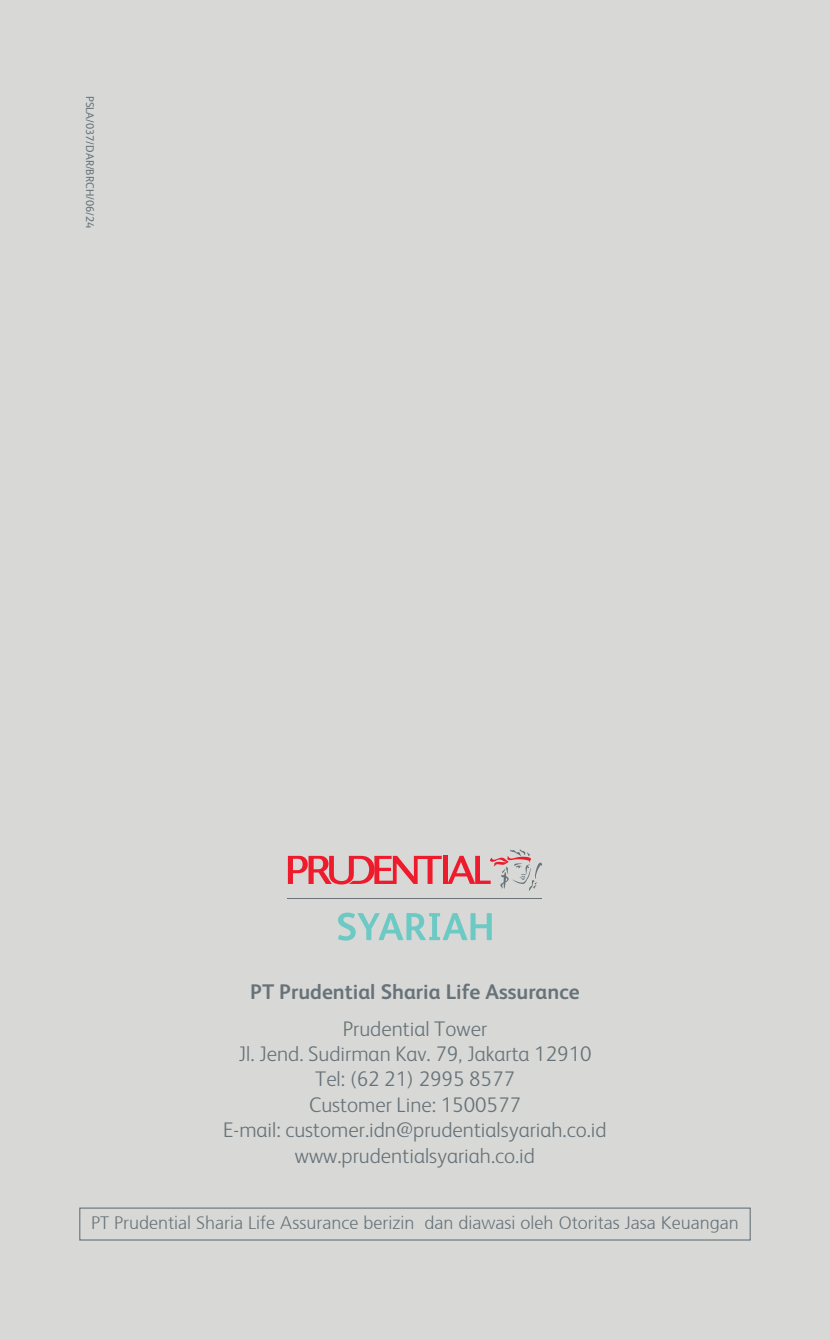
<style>
.page{position:relative;width:830px;height:1340px;background:#fff}
.page>*{position:absolute;margin:0;border:0;box-sizing:border-box;transform-origin:0 0}
.t1{font:300 21.15px/25.4px "FS Albert Pro";color:#687379;text-align:center}
.t2{font:700 21.15px "FS Albert Pro";color:#687379}
.t3{font:300 18px "Frutiger 45";color:#687379}
.t4{font:11.25px "FS Albert Pro";color:#687379}
</style>
<div class="page">
<div style="left:0;top:0;width:829px;height:1339px;background:#d8d9d7"></div>
<div style="left:79px;top:1207px;width:671px;height:33px;border:1px solid #687379"></div>
<div style="left:442px;top:855px;width:5px;height:29px;background:#ee1b2c"></div>
<svg style="left:288px;top:855px;width:153px;height:29px"></svg>
<svg style="left:447px;top:849px;width:95px;height:41px"></svg>
<svg style="left:338px;top:912px;width:153px;height:28px"></svg>
<hr style="left:288px;top:898px;width:254px;height:1px;background:#687379">
<p class="t4" style="left:98px;top:96px;width:134px;rotate:90deg">PSLA/037/DAR/BRCH/06/24</p>
<p class="t2" style="left:250px;top:976px;width:331px">PT Prudential Sharia Life Assurance</p>
<p class="t1" style="left:223px;top:1014px;width:385px">Prudential Tower<br>Jl. Jend. Sudirman Kav. 79, Jakarta 12910<br>Tel: (62 21) 2995 8577<br>Customer Line: 1500577<br>E-mail: customer.idn@prudentialsyariah.co.id www.prudentialsyariah.co.id</p>
<p class="t3" style="left:91px;top:1212px;width:649px">PT Prudential Sharia Life Assurance berizin dan diawasi oleh Otoritas Jasa Keuangan</p>
</div>
